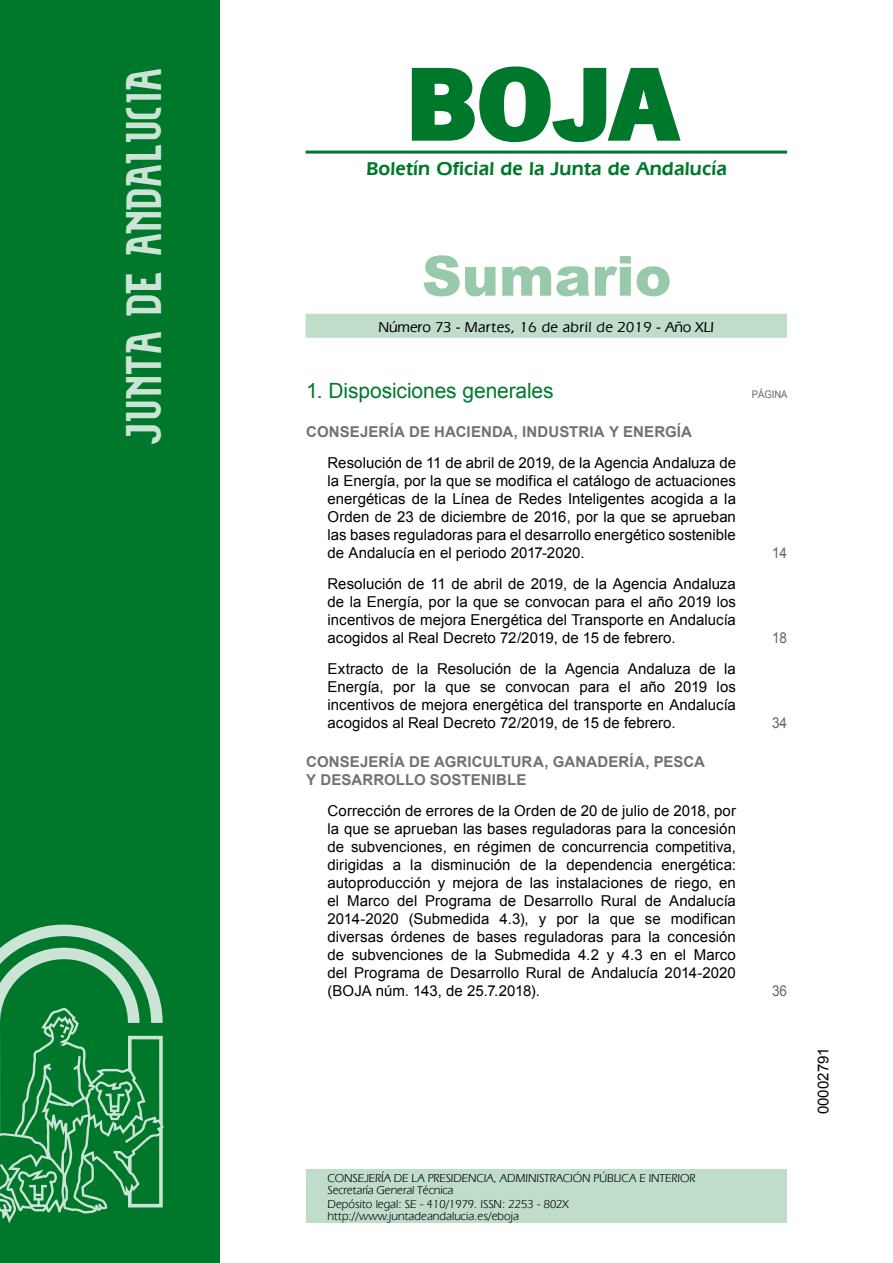
<style>
.page{position:relative;width:893px;height:1263px;background:#fff}
.page>*{position:absolute;margin:0;border:0;box-sizing:border-box;transform-origin:0 0}
.t1{font:700 105px "News Got T";color:#00782c;scale:1.14 1}
.t2{font:900 55.5px "Arial";color:#99c9ab}
.t3{font:27px "Alfabeto Andaluz Nuevo";color:#cce4d5}
.t4{font:21px "Arial";letter-spacing:-.005em;color:#00782c}
.t5{font:600 19.5px "Eras IT Cby BT";letter-spacing:.01em;color:#00782c}
.t6{font:15px/18px "Arial";color:#000;text-align:justify}
.t7{font:700 15px/18px "Arial";letter-spacing:.01em;color:#707173}
.t8{font:500 15px "Eras IT Cby BT";letter-spacing:.025em;color:#000}
.t9{font:15px "Arial";color:#646567;scale:.9 1}
.t10{font:12px/12px "Eras IT Cby BT";letter-spacing:-.01em;color:#000}
.t11{font:10.5px "Arial";color:#646567;scale:.9 1}
</style>
<div class="page">
<hr style="left:305px;top:151px;width:482px;height:3px;background:#00782c">
<div style="left:305px;top:314px;width:482px;height:24px;background:#bfddca"></div>
<div style="left:0;top:0;width:219px;height:1263px;background:#00782c"></div>
<svg style="left:0;top:925px;width:164px;height:298px"></svg>
<svg style="left:411px;top:66px;width:270px;height:77px"></svg>
<div style="left:306px;top:1169px;width:481px;height:54px;background:#bfddca"></div>
<h3 class="t3" style="left:136px;top:446px;width:379px;rotate:-90deg">JUNTA DE ANDALUCIA</h3>
<h1 class="t1" style="left:405px;top:42px;width:240px">BOJA</h1>
<h3 class="t5" style="left:366px;top:157px;width:362px">Boletín Oficial de la Junta de Andalucía</h3>
<h2 class="t2" style="left:422px;top:236px;width:251px">Sumario</h2>
<p class="t8" style="left:378px;top:317px;width:337px">Número 73 - Martes, 16 de abril de 2019 - Año XLI</p>
<h3 class="t4" style="left:306px;top:377px;width:249px">1. Disposiciones generales</h3>
<p class="t11" style="left:751px;top:388px;width:41px">PÁGINA</p>
<p class="t7" style="left:306px;top:424px;width:387px">CONSEJERÍA DE HACIENDA, INDUSTRIA Y ENERGÍA</p>
<p class="t6" style="left:327px;top:454px;width:410px">Resolución de 11 de abril de 2019, de la Agencia Andaluza de la Energía, por la que se modifica el catálogo de actuaciones energéticas de la Línea de Redes Inteligentes acogida a la Orden de 23 de diciembre de 2016, por la que se aprueban las bases reguladoras para el desarrollo energético sostenible de Andalucía en el periodo 2017-2020.</p>
<p class="t9" style="left:772px;top:543px;width:18px">14</p>
<p class="t6" style="left:327px;top:575px;width:410px">Resolución de 11 de abril de 2019, de la Agencia Andaluza de la Energía, por la que se convocan para el año 2019 los incentivos de mejora Energética del Transporte en Andalucía acogidos al Real Decreto 72/2019, de 15 de febrero.</p>
<p class="t6" style="left:327px;top:660px;width:410px">Extracto de la Resolución de la Agencia Andaluza de la Energía, por la que se convocan para el año 2019 los incentivos de mejora energética del transporte en Andalucía acogidos al Real Decreto 72/2019, de 15 de febrero.</p>
<p class="t7" style="left:306px;top:753px;width:400px">CONSEJERÍA DE AGRICULTURA, GANADERÍA, PESCA<br>Y DESARROLLO SOSTENIBLE</p>
<p class="t6" style="left:327px;top:802px;width:410px">Corrección de errores de la Orden de 20 de julio de 2018, por la que se aprueban las bases reguladoras para la concesión de subvenciones, en régimen de concurrencia competitiva, dirigidas a la disminución de la dependencia energética: autoproducción y mejora de las instalaciones de riego, en el Marco del Programa de Desarrollo Rural de Andalucía 2014-2020 (Submedida 4.3), y por la que se modifican diversas órdenes de bases reguladoras para la concesión de subvenciones de la Submedida 4.2 y 4.3 en el Marco del Programa de Desarrollo Rural de Andalucía 2014-2020 (BOJA núm. 143, de 25.7.2018).</p>
<p class="t9" style="left:772px;top:628px;width:18px">18</p>
<p class="t9" style="left:772px;top:713px;width:18px">34</p>
<p class="t9" style="left:772px;top:981px;width:18px">36</p>
<p class="t10" style="left:327px;top:1171px;width:369px">CONSEJERÍA DE LA PRESIDENCIA, ADMINISTRACIÓN PÚBLICA E INTERIOR<br>Secretaría General Técnica</p>
<p class="t10" style="left:327px;top:1198px;width:243px">Depósito legal: SE - 410/1979. ISSN: 2253 - 802X http://www.juntadeandalucia.es/eboja</p>
<p class="t6" style="left:814px;top:1114px;width:68px;rotate:-90deg">00002791</p>
</div>
